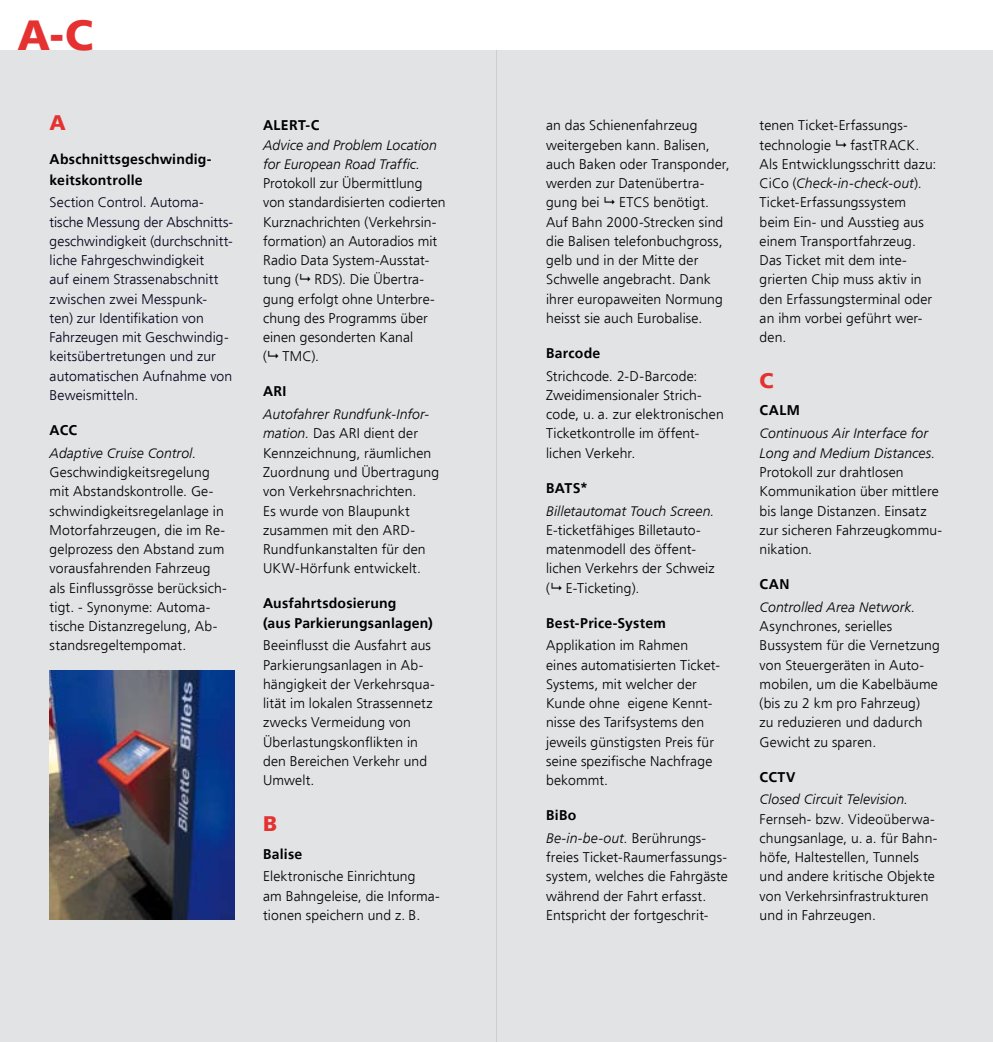
<style>
.page{position:relative;width:993px;height:1042px;background:#fff}
.page>*{position:absolute;margin:0;border:0;box-sizing:border-box;transform-origin:0 0}
.t1{font:900 42px "Frutiger";color:#e53231}
.t2{font:900 21px "Frutiger";color:#e53231}
.t3{font:300 14px/19.2px "Frutiger";letter-spacing:.01em;color:#000}
.t4{font:300 14px/19.2px "Frutiger";letter-spacing:.005em;color:#00001a}
.t5{font:italic 300 14px/19.2px "Frutiger";letter-spacing:.005em;color:#000}
.t6{font:700 14px/21px "Frutiger";letter-spacing:.015em;color:#000}
.s1{font-style:italic}
.s2{font-weight:700}
.s3{font-weight:700;font-style:normal}
.s4{font-style:normal}
</style>
<div class="page">
<div style="left:0;top:50px;width:496px;height:992px;background:#e1e3e4"></div>
<div style="left:496px;top:50px;width:496px;height:992px;background:#e1e3e4"></div>
<img style="left:50px;top:670px;width:184px;height:250px">
<h1 class="t1" style="left:18px;top:10px;width:77px">A-C</h1>
<h2 class="t2" style="left:50px;top:111px;width:18px">A</h2>
<p class="t6" style="left:50px;top:148px;width:163px">Abschnittsgeschwindig&shy;keitskontrolle</p>
<p class="t4" style="left:50px;top:193px;width:185px">Section Control. Automa&shy;tische Messung der Abschnitts&shy;geschwindigkeit (durchschnitt&shy;liche Fahrgeschwindigkeit<br>auf einem Strassenabschnitt zwischen zwei Messpunk&shy;ten) zur Identifikation von<br>Fahrzeugen mit Geschwindig&shy;keitsübertretungen und zur automatischen Aufnahme von<br>Beweismitteln.</p>
<p class="t6" style="left:50px;top:419px;width:29px">ACC</p>
<p class="t5" style="left:50px;top:443px;width:148px">Adaptive Cruise Control.</p>
<p class="t3" style="left:50px;top:462px;width:179px">Geschwindigkeitsregelung mit Abstandskontrolle. Ge&shy;schwindigkeitsregelanlage in<br>Motorfahrzeugen, die im Re&shy;gelprozess den Abstand zum vorausfahrenden Fahrzeug als Einflussgrösse berücksich&shy;tigt. - Synonyme: Automa&shy;tische Distanzregelung, Ab&shy;standsregeltempomat.</p>
<p class="t6" style="left:263px;top:115px;width:58px">ALERT-C</p>
<p class="t5" style="left:263px;top:135px;width:175px">Advice and Problem Location for European Road Traffic.</p>
<p class="t3" style="left:263px;top:174px;width:184px">Protokoll zur Übermittlung von standardisierten codierten<br>Kurznachrichten (Verkehrsin&shy;formation) an Autoradios mit<br>Radio Data System-Ausstat&shy;tung ( RDS). Die Übertra&shy;gung erfolgt ohne Unterbre&shy;chung des Programms über einen gesonderten Kanal<br>( TMC).</p>
<p class="t6" style="left:263px;top:381px;width:25px">ARI</p>
<p class="t3" style="left:263px;top:405px;width:178px"><span class="s1">Autofahrer Rundfunk-Infor&shy;mation.</span> Das ARI dient der<br>Kennzeichnung, räumlichen<br>Zuordnung und Übertragung von Verkehrsnachrichten.<br>Es wurde von Blaupunkt zusammen mit den ARD-<br>Rundfunkanstalten für den<br>UKW-Hörfunk entwickelt.</p>
<p class="t6" style="left:263px;top:594px;width:171px;line-height:19.2px">Ausfahrtsdosierung<br>(aus Parkierungsanlagen)</p>
<p class="t3" style="left:263px;top:636px;width:173px">Beeinflusst die Ausfahrt aus<br>Parkierungsanlagen in Ab&shy;hängigkeit der Verkehrsqua&shy;lität im lokalen Strassennetz zwecks Vermeidung von<br>Überlastungskonflikten in den Bereichen Verkehr und<br>Umwelt.</p>
<h2 class="t2" style="left:263px;top:811px;width:16px">B</h2>
<p class="t6" style="left:263px;top:844px;width:41px">Balise</p>
<p class="t3" style="left:263px;top:867px;width:178px">Elektronische Einrichtung<br>am Bahngeleise, die Informa&shy;tionen speichern und z. B.</p>
<p class="t3" style="left:546px;top:116px;width:185px">an das Schienenfahrzeug weitergeben kann. Balisen, auch Baken oder Transponder, werden zur Datenübertra&shy;gung bei</p>
<p class="t3" style="left:546px;top:193px;width:179px;text-indent:73px">ETCS benötigt.<br>Auf Bahn 2000-Strecken sind die Balisen telefonbuchgross, gelb und in der Mitte der<br>Schwelle angebracht. Dank ihrer europaweiten Normung heisst sie auch Eurobalise.</p>
<p class="t3" style="left:546px;top:342px;width:153px;line-height:22.8px"><span class="s2">Barcode<br></span>Strichcode<span class="s1">.</span> 2-D-Barcode:</p>
<p class="t3" style="left:546px;top:385px;width:179px">Zweidimensionaler Strich&shy;code, u. a. zur elektronischen<br>Ticketkontrolle im öffent&shy;lichen Verkehr.</p>
<p class="t6" style="left:546px;top:477px;width:43px">BATS*</p>
<p class="t5" style="left:546px;top:501px;width:170px">Billetautomat Touch Screen.</p>
<p class="t3" style="left:546px;top:520px;width:170px">E-ticketfähiges Billetauto&shy;matenmodell des öffent&shy;lichen Verkehrs der Schweiz ( E-Ticketing).</p>
<p class="t6" style="left:546px;top:612px;width:121px">Best-Price-System</p>
<p class="t3" style="left:546px;top:636px;width:175px">Applikation im Rahmen eines automatisierten Ticket-<br>Systems, mit welcher der<br>Kunde ohne eigene Kennt&shy;nisse des Tarifsystems den jeweils günstigsten Preis für seine spezifische Nachfrage bekommt.</p>
<p class="t5" style="left:546px;top:804px;width:161px;line-height:22.8px"><span class="s3">BiBo<br></span>Be-in-be-out. <span class="s4">Berührungs-</span></p>
<p class="t3" style="left:546px;top:847px;width:183px">freies Ticket-Raumerfassungs&shy;system, welches die Fahrgäste während der Fahrt erfasst.<br>Entspricht der fortgeschrit-</p>
<p class="t3" style="left:759px;top:116px;width:150px">tenen Ticket-Erfassungs&shy;technologie</p>
<p class="t3" style="left:759px;top:135px;width:178px;text-indent:91px">fastTRACK.<br>Als Entwicklungsschritt dazu:<br>CiCo (<span class="s1">Check-in-check-out</span>).<br>Ticket-Erfassungssystem beim Ein- und Ausstieg aus einem Transportfahrzeug.<br>Das Ticket mit dem inte&shy;grierten Chip muss aktiv in den Erfassungsterminal oder an ihm vorbei geführt wer&shy;den.</p>
<h2 class="t2" style="left:759px;top:368px;width:16px">C</h2>
<p class="t6" style="left:759px;top:399px;width:42px">CALM</p>
<p class="t5" style="left:759px;top:424px;width:177px">Continuous Air Interface for<br>Long and Medium Distances.</p>
<p class="t3" style="left:759px;top:462px;width:184px">Protokoll zur drahtlosen<br>Kommunikation über mittlere bis lange Distanzen. Einsatz zur sicheren Fahrzeugkommu&shy;nikation<span class="s1">.</span></p>
<p class="t6" style="left:759px;top:573px;width:31px">CAN</p>
<p class="t5" style="left:759px;top:597px;width:157px">Controlled Area Network.</p>
<p class="t3" style="left:759px;top:616px;width:182px">Asynchrones, serielles<br>Bussystem für die Vernetzung von Steuergeräten in Auto&shy;mobilen, um die Kabelbäume (bis zu 2 km pro Fahrzeug)<br>zu reduzieren und dadurch<br>Gewicht zu sparen.</p>
<p class="t6" style="left:759px;top:766px;width:37px">CCTV</p>
<p class="t5" style="left:759px;top:790px;width:150px">Closed Circuit Television.</p>
<p class="t3" style="left:759px;top:809px;width:179px">Fernseh- bzw. Videoüberwa&shy;chungsanlage, u. a. für Bahn&shy;höfe, Haltestellen, Tunnels und andere kritische Objekte von Verkehrsinfrastrukturen und in Fahrzeugen.</p>
</div>
